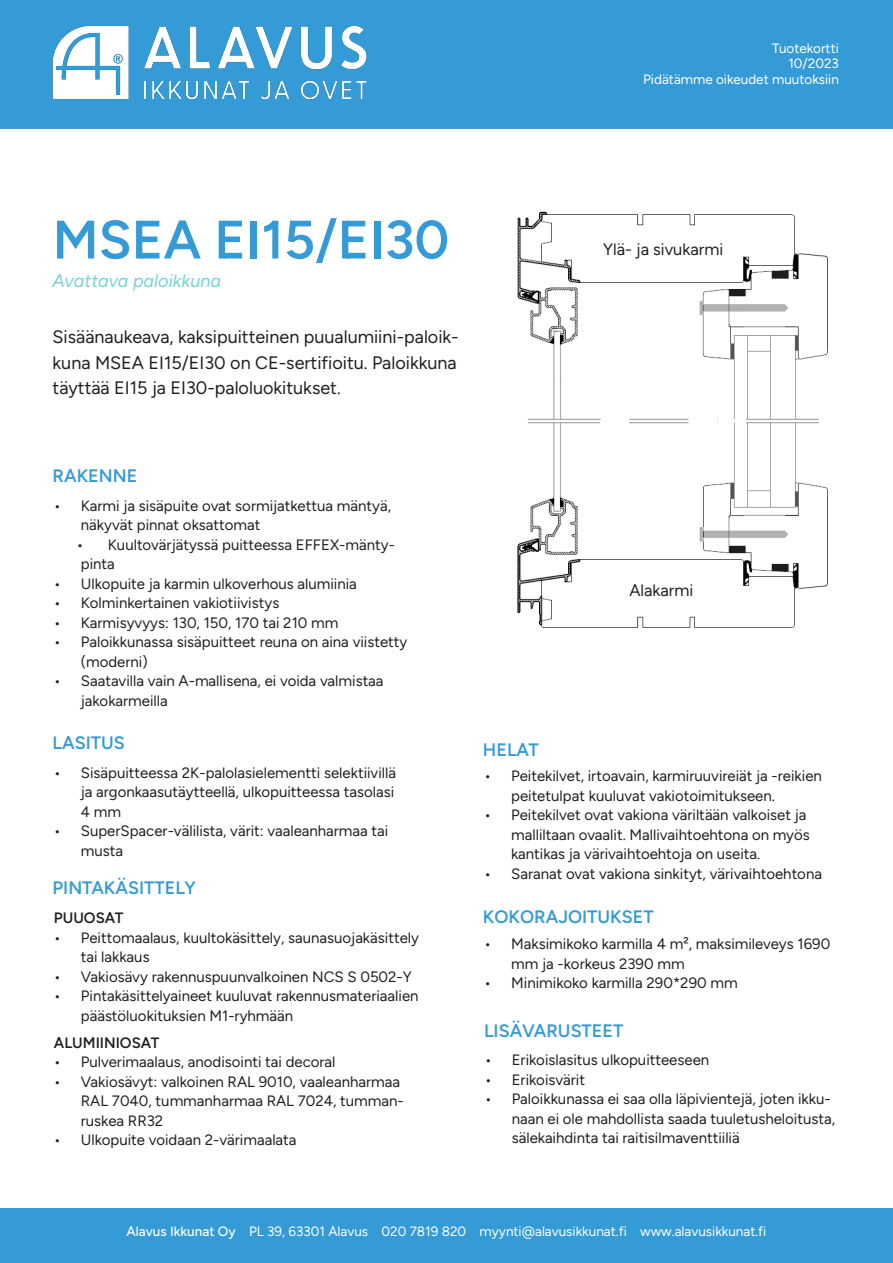
<style>
.page{position:relative;width:893px;height:1263px;background:#fff}
.page>*{position:absolute;margin:0;border:0;box-sizing:border-box;transform-origin:0 0}
.t1{font:600 54px "Figtree";color:#359bd6}
.t2{font:18px/25.5px "Figtree";color:#231f20;text-align:justify}
.t3{font:600 18px "Figtree";color:#359bd6}
.t4{font:italic 18px "Figtree";color:#74d3d6}
.t5{font:16.5px "Figtree";color:#231f20}
.t6{font:15px/19.5px "Figtree";color:#231f20}
.t7{font:600 15px "Figtree";color:#231f20}
.t8{font:13.5px "Figtree";color:#fff}
.s1{font-weight:500}
</style>
<div class="page">
<div style="left:0;top:0;width:893px;height:128px;background:#359bd6"></div>
<div style="left:0;top:1208px;width:893px;height:55px;background:#359bd6"></div>
<img style="left:52px;top:26px;width:315px;height:74px">
<img style="left:517px;top:211px;width:311px;height:417px">
<div style="left:567px;top:237px;width:113px;height:20px;background:#fff"></div>
<div style="left:592px;top:571px;width:113px;height:19px;background:#fff"></div>
<p class="t8" style="left:772px;top:40px;width:68px">Tuotekortti</p>
<p class="t8" style="left:788px;top:55px;width:52px">10/2023</p>
<p class="t8" style="left:643px;top:72px;width:197px">Pidätämme oikeudet muutoksiin</p>
<p class="t1" style="left:53px;top:208px;width:398px">MSEA EI15/EI30</p>
<p class="t4" style="left:53px;top:270px;width:170px">Avattava paloikkuna</p>
<p class="t2" style="left:53px;top:324px;width:408px">Sisäänaukeava, kaksipuitteinen puualumiini-paloik&shy;kuna MSEA EI15/EI30 on CE-sertifioitu. Paloikkuna täyttää EI15 ja EI30-paloluokitukset.</p>
<p class="t5" style="left:603px;top:240px;width:121px">Ylä- ja sivukarmi</p>
<p class="t3" style="left:53px;top:465px;width:86px">RAKENNE</p>
<p class="t6" style="left:81px;top:496px;width:312px;text-indent:-27px">• Karmi ja sisäpuite ovat sormijatkettua mäntyä, näkyvät pinnat oksattomat</p>
<p class="t6" style="left:77px;top:535px;width:320px">• Kuultovärjätyssä puitteessa EFFEX-mänty&shy;pinta</p>
<p class="t6" style="left:54px;top:574px;width:305px">• Ulkopuite ja karmin ulkoverhous alumiinia</p>
<p class="t6" style="left:54px;top:593px;width:227px">• Kolminkertainen vakiotiivistys</p>
<p class="t6" style="left:54px;top:613px;width:286px">• Karmisyvyys: 130, 150, 170 tai 210 mm</p>
<p class="t6" style="left:81px;top:632px;width:328px;text-indent:-27px">• Paloikkunassa sisäpuitteet reuna on aina viistetty (moderni)</p>
<p class="t6" style="left:81px;top:671px;width:304px;text-indent:-27px">• Saatavilla vain A-mallisena, ei voida valmistaa jakokarmeilla</p>
<p class="t3" style="left:53px;top:732px;width:74px">LASITUS</p>
<p class="t6" style="left:81px;top:763px;width:317px;text-indent:-27px">• Sisäpuitteessa 2K-palolasielementti selektiivillä ja argonkaasutäytteellä, ulkopuitteessa tasolasi<br>4 mm</p>
<p class="t6" style="left:81px;top:821px;width:309px;text-indent:-27px">• SuperSpacer-välilista, värit: vaaleanharmaa tai musta</p>
<p class="t3" style="left:53px;top:877px;width:145px">PINTAKÄSITTELY</p>
<p class="t7" style="left:54px;top:909px;width:71px">PUUOSAT</p>
<p class="t6" style="left:81px;top:927px;width:340px;text-indent:-27px">• Peittomaalaus, kuultokäsittely, saunasuojakäsittely tai lakkaus</p>
<p class="t6" style="left:54px;top:966px;width:360px">• Vakiosävy rakennuspuunvalkoinen NCS S 0502-Y</p>
<p class="t6" style="left:81px;top:986px;width:339px;text-indent:-27px">• Pintakäsittelyaineet kuuluvat rakennusmateriaalien päästöluokituksien M1-ryhmään</p>
<p class="t7" style="left:54px;top:1033px;width:107px">ALUMIINIOSAT</p>
<p class="t6" style="left:54px;top:1052px;width:283px">• Pulverimaalaus, anodisointi tai decoral</p>
<p class="t6" style="left:81px;top:1071px;width:324px;text-indent:-27px">• Vakiosävyt: valkoinen RAL 9010, vaaleanharmaa<br>RAL 7040, tummanharmaa RAL 7024, tumman&shy;ruskea RR32</p>
<p class="t6" style="left:54px;top:1130px;width:244px">• Ulkopuite voidaan 2-värimaalata</p>
<p class="t5" style="left:629px;top:581px;width:65px">Alakarmi</p>
<p class="t3" style="left:483px;top:739px;width:57px">HELAT</p>
<p class="t6" style="left:511px;top:766px;width:312px;text-indent:-27px">• Peitekilvet, irtoavain, karmiruuvireiät ja -reikien peitetulpat kuuluvat vakiotoimitukseen.</p>
<p class="t6" style="left:511px;top:805px;width:300px;text-indent:-27px">• Peitekilvet ovat vakiona väriltään valkoiset ja malliltaan ovaalit. Mallivaihtoehtona on myös kantikas ja värivaihtoehtoja on useita.</p>
<p class="t6" style="left:484px;top:864px;width:339px">• Saranat ovat vakiona sinkityt, värivaihtoehtona</p>
<p class="t3" style="left:483px;top:906px;width:172px">KOKORAJOITUKSET</p>
<p class="t6" style="left:511px;top:934px;width:321px;text-indent:-27px">• Maksimikoko karmilla 4 m², maksimileveys 1690 mm ja -korkeus 2390 mm</p>
<p class="t6" style="left:484px;top:973px;width:255px">• Minimikoko karmilla 290*290 mm</p>
<p class="t3" style="left:484px;top:1020px;width:141px">LISÄVARUSTEET</p>
<p class="t6" style="left:485px;top:1050px;width:226px">• Erikoislasitus ulkopuitteeseen</p>
<p class="t6" style="left:485px;top:1069px;width:102px">• Erikoisvärit</p>
<p class="t6" style="left:512px;top:1089px;width:325px;text-indent:-27px">• Paloikkunassa ei saa olla läpivientejä, joten ikku&shy;naan ei ole mahdollista saada tuuletusheloitusta, sälekaihdinta tai raitisilmaventtiiliä</p>
<p class="t8" style="left:127px;top:1223px;width:641px"><span class="s1">Alavus Ikkunat Oy</span> PL 39, 63301 Alavus 020 7819 820 myynti@alavusikkunat.fi www.alavusikkunat.fi</p>
</div>
